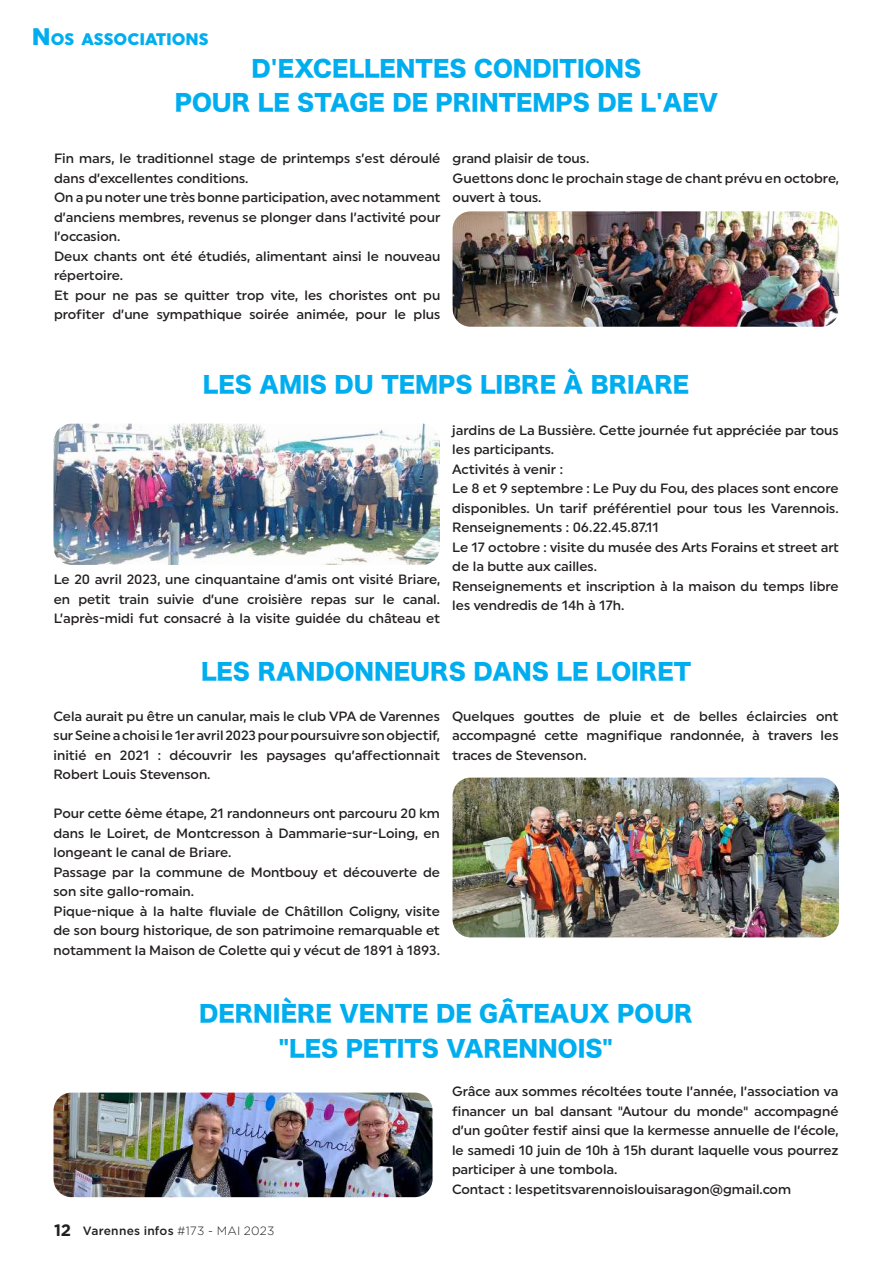
<style>
.page{position:relative;width:893px;height:1263px;background:#fff}
.page>*{position:absolute;margin:0;border:0;box-sizing:border-box;transform-origin:0 0}
.t1{font:22.5px/34.5px "Hira Kaku Std W8";color:#00aeef;text-align:center}
.t2{font:900 16.8px "Uniform";color:#00aeef}
.t3{font:500 13.5px/19.5px "Uniform";color:#231f20}
.t4{font:500 12px "Gotham";letter-spacing:.015em;color:#231f20}
.s1{font-size:24px}
.s2{font-weight:700;font-size:16.5px}
.s3{font-weight:300}
</style>
<div class="page">
<img style="left:53px;top:424px;width:387px;height:141px">
<img style="left:453px;top:211px;width:386px;height:116px">
<img style="left:453px;top:778px;width:386px;height:159px">
<img style="left:54px;top:1092px;width:379px;height:105px">
<p class="t2" style="left:32px;top:29px;width:178px"><span class="s1">N</span> OS ASSOCIATIONS</p>
<h1 class="t1" style="left:175px;top:52px;width:545px">D'EXCELLENTES CONDITIONS<br>POUR LE STAGE DE PRINTEMPS DE L'AEV</h1>
<p class="t3" style="left:54px;top:148px;width:388px">Fin mars, le traditionnel stage de printemps s’est déroulé dans d’excellentes conditions.<br>On a pu noter une très bonne participation, avec notamment d’anciens membres, revenus se plonger dans l’activité pour l’occasion.<br>Deux chants ont été étudiés, alimentant ainsi le nouveau répertoire.<br>Et pour ne pas se quitter trop vite, les choristes ont pu profiter d’une sympathique soirée animée, pour le plus</p>
<p class="t3" style="left:453px;top:148px;width:388px">grand plaisir de tous.<br>Guettons donc le prochain stage de chant prévu en octobre, ouvert à tous.</p>
<h1 class="t1" style="left:203px;top:367px;width:488px">LES AMIS DU TEMPS LIBRE À BRIARE</h1>
<p class="t3" style="left:54px;top:570px;width:388px;text-align:justify">Le 20 avril 2023, une cinquantaine d’amis ont visité Briare, en petit train suivie d’une croisière repas sur le canal.<br>L’après-midi fut consacré à la visite guidée du château et</p>
<p class="t3" style="left:452px;top:420px;width:388px">jardins de La Bussière. Cette journée fut appréciée par tous les participants.<br>Activités à venir :<br>Le 8 et 9 septembre : Le Puy du Fou, des places sont encore disponibles. Un tarif préférentiel pour tous les Varennois.<br>Renseignements : 06.22.45.87.11<br>Le 17 octobre : visite du musée des Arts Forains et street art de la butte aux cailles.<br>Renseignements et inscription à la maison du temps libre les vendredis de 14h à 17h.</p>
<h1 class="t1" style="left:201px;top:655px;width:492px">LES RANDONNEURS DANS LE LOIRET</h1>
<p class="t3" style="left:54px;top:706px;width:388px;text-align:justify">Cela aurait pu être un canular, mais le club VPA de Varennes sur Seine a choisi le 1er avril 2023 pour poursuivre son objectif, initié en 2021 : découvrir les paysages qu’affectionnait Robert Louis Stevenson.</p>
<p class="t3" style="left:54px;top:804px;width:388px">Pour cette 6ème étape, 21 randonneurs ont parcouru 20 km dans le Loiret, de Montcresson à Dammarie-sur-Loing, en longeant le canal de Briare.<br>Passage par la commune de Montbouy et découverte de son site gallo-romain.<br>Pique-nique à la halte fluviale de Châtillon Coligny, visite de son bourg historique, de son patrimoine remarquable et notamment la Maison de Colette qui y vécut de 1891 à 1893.</p>
<p class="t3" style="left:452px;top:706px;width:388px;text-align:justify">Quelques gouttes de pluie et de belles éclaircies ont accompagné cette magnifique randonnée, à travers les traces de Stevenson.</p>
<h1 class="t1" style="left:199px;top:997px;width:495px">DERNIÈRE VENTE DE GÂTEAUX POUR "LES PETITS VARENNOIS"</h1>
<p class="t3" style="left:452px;top:1081px;width:388px">Grâce aux sommes récoltées toute l’année, l’association va financer un bal dansant "Autour du monde" accompagné d’un goûter festif ainsi que la kermesse annuelle de l’école, le samedi 10 juin de 10h à 15h durant laquelle vous pourrez participer à une tombola.<br>Contact : lespetitsvarennoislouisaragon@gmail.com</p>
<p class="t4" style="left:54px;top:1223px;width:222px"><span class="s2">12</span> Varennes infos <span class="s3">#173 - MAI 2023</span></p>
</div>
